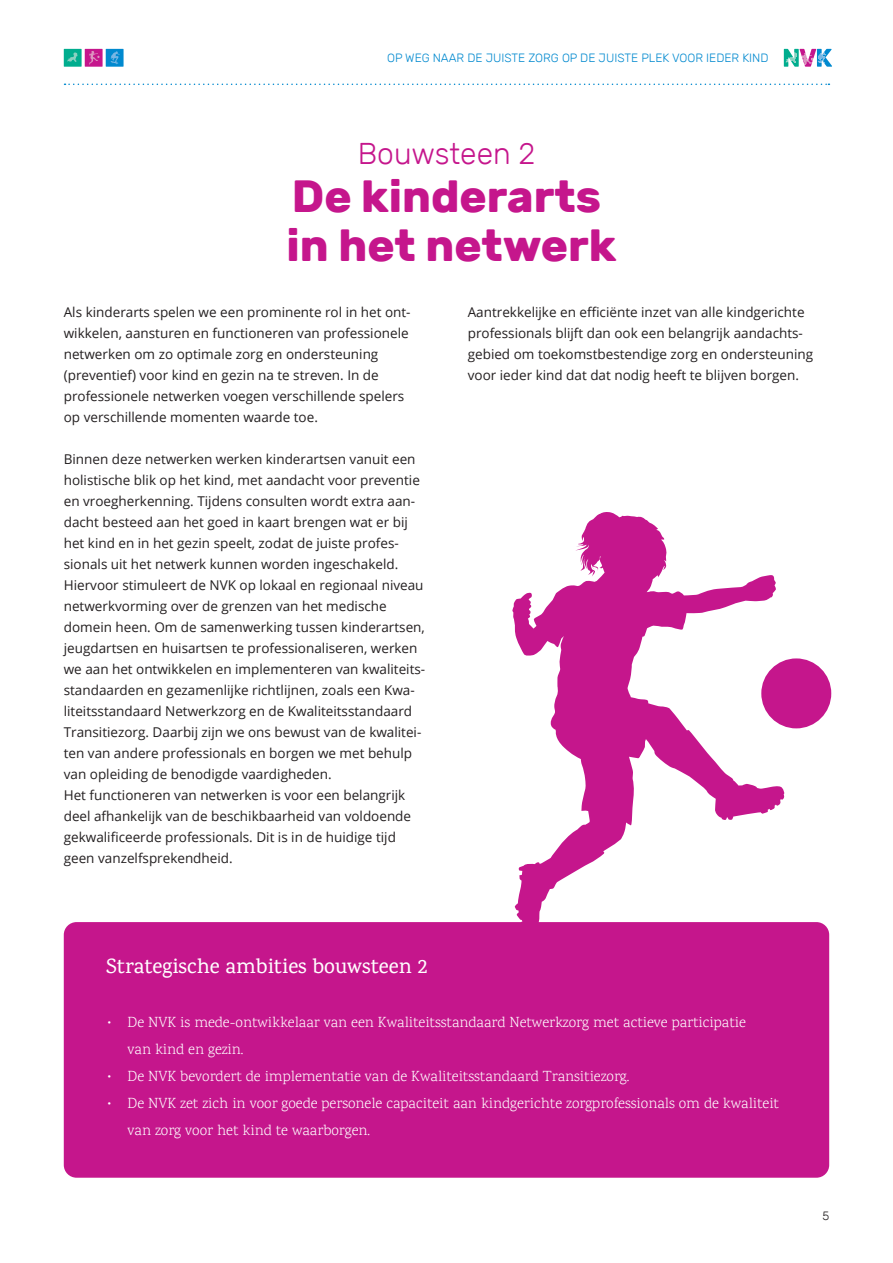
<style>
.page{position:relative;width:893px;height:1263px;background:#fff}
.page>*{position:absolute;margin:0;border:0;box-sizing:border-box;transform-origin:0 0}
.t1{font:700 45px/49.5px "Rubik";color:#c5168c}
.t2{font:300 30px "Rubik";color:#c5168c}
.t3{font:500 21px "Karma";color:#fff}
.t4{font:300 15px/27px "Karma";color:#fff}
.t5{font:13.5px/21px "Open Sans";color:#231f20}
.t6{font:300 12px "Rubik";color:#0089cf}
.t7{font:300 12px "Rubik";color:#231f20}
</style>
<div class="page">
<svg style="left:784px;top:49px;width:48px;height:18px"></svg>
<div style="left:64px;top:49px;width:18px;height:18px;background:#00ad8e"></div>
<div style="left:85px;top:49px;width:18px;height:18px;background:#c5168c"></div>
<div style="left:106px;top:49px;width:18px;height:18px;background:#0089cf"></div>
<svg style="left:67px;top:52px;width:11px;height:10px"></svg>
<svg style="left:111px;top:51px;width:9px;height:13px"></svg>
<svg style="left:89px;top:51px;width:11px;height:14px"></svg>
<svg style="left:65px;top:84px;width:764px;height:1px"></svg>
<div style="left:64px;top:922px;width:765px;height:256px;background:#c5168c;border-radius:13px"></div>
<svg style="left:512px;top:512px;width:273px;height:411px"></svg>
<div style="left:761px;top:658px;width:70px;height:70px;background:#c5168c;border-radius:50%"></div>
<p class="t6" style="left:387px;top:51px;width:383px">OP WEG NAAR DE JUISTE ZORG OP DE JUISTE PLEK VOOR IEDER KIND</p>
<h2 class="t2" style="left:358px;top:136px;width:179px">Bouwsteen 2</h2>
<h1 class="t1" style="left:287px;top:171px;width:331px">De kinderarts in het netwerk</h1>
<p class="t5" style="left:64px;top:301px;width:348px">Als kinderarts spelen we een prominente rol in het ont&shy;wikkelen, aansturen en functioneren van professionele netwerken om zo optimale zorg en ondersteuning (preventief) voor kind en gezin na te streven. In de professionele netwerken voegen verschillende spelers op verschillende momenten waarde toe.</p>
<p class="t5" style="left:64px;top:448px;width:363px">Binnen deze netwerken werken kinderartsen vanuit een holistische blik op het kind, met aandacht voor preventie en vroegherkenning. Tijdens consulten wordt extra aan&shy;dacht besteed aan het goed in kaart brengen wat er bij het kind en in het gezin speelt, zodat de juiste profes&shy;sionals uit het netwerk kunnen worden ingeschakeld.<br>Hiervoor stimuleert de NVK op lokaal en regionaal niveau netwerkvorming over de grenzen van het medische domein heen. Om de samenwerking tussen kinderartsen, jeugdartsen en huisartsen te professionaliseren, werken we aan het ontwikkelen en implementeren van kwaliteits&shy;standaarden en gezamenlijke richtlijnen, zoals een Kwa&shy;liteitsstandaard Netwerkzorg en de Kwaliteitsstandaard Transitiezorg. Daarbij zijn we ons bewust van de kwalitei&shy;ten van andere professionals en borgen we met behulp van opleiding de benodigde vaardigheden.<br>Het functioneren van netwerken is voor een belangrijk deel afhankelijk van de beschikbaarheid van voldoende gekwalificeerde professionals. Dit is in de huidige tijd geen vanzelfsprekendheid.</p>
<p class="t5" style="left:468px;top:301px;width:347px">Aantrekkelijke en efficiënte inzet van alle kindgerichte professionals blijft dan ook een belangrijk aandachts&shy;gebied om toekomstbestendige zorg en ondersteuning voor ieder kind dat dat nodig heeft te blijven borgen.</p>
<h3 class="t3" style="left:106px;top:954px;width:323px">Strategische ambities bouwsteen 2</h3>
<p class="t4" style="left:128px;top:1010px;width:620px;text-indent:-21px">• De NVK is mede-ontwikkelaar van een Kwaliteitsstandaard Netwerkzorg met actieve participatie van kind en gezin.</p>
<p class="t4" style="left:106px;top:1064px;width:525px">• De NVK bevordert de implementatie van de Kwaliteitsstandaard Transitiezorg.</p>
<p class="t4" style="left:128px;top:1091px;width:653px;text-indent:-21px">• De NVK zet zich in voor goede personele capaciteit aan kindgerichte zorgprofessionals om de kwaliteit van zorg voor het kind te waarborgen.</p>
<p class="t7" style="left:822px;top:1209px;width:8px">5</p>
</div>
